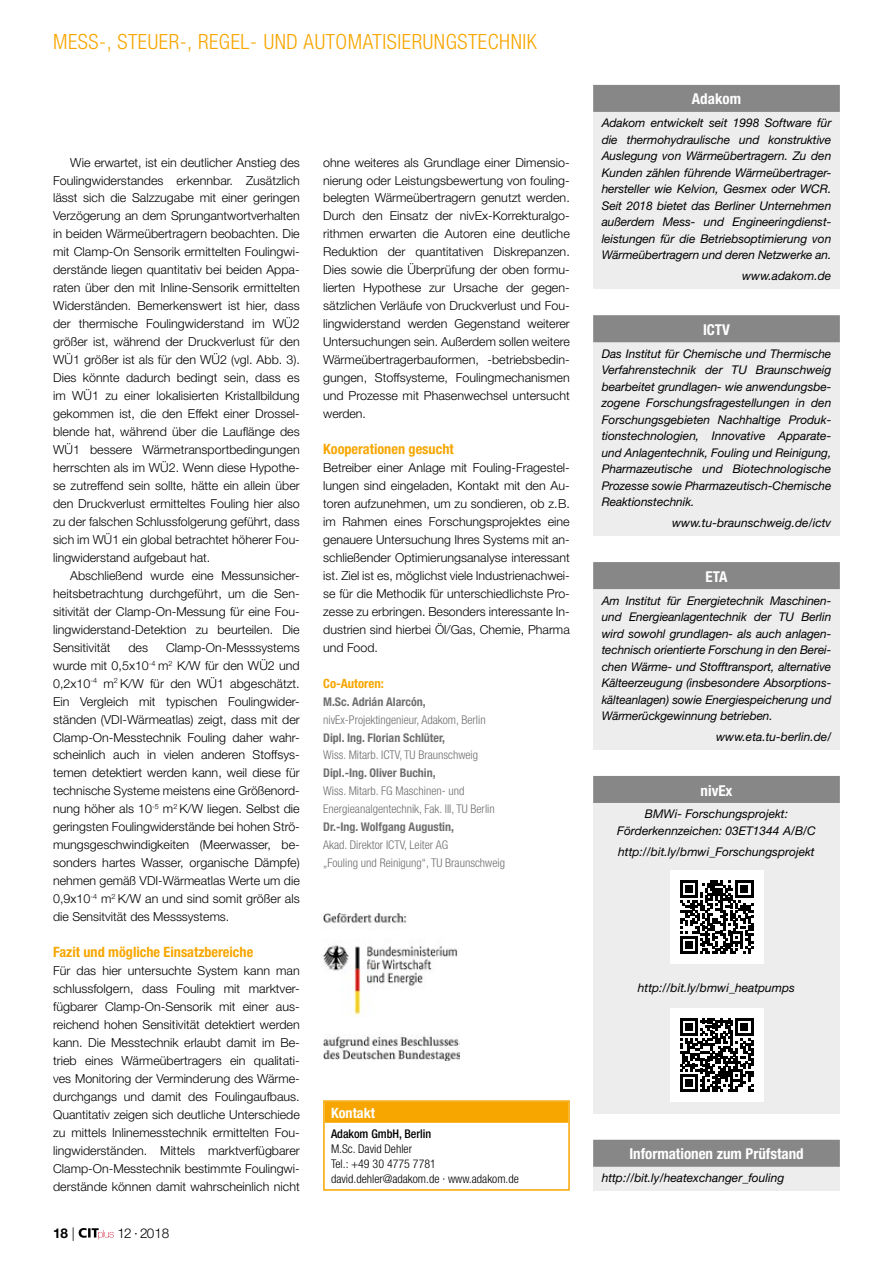
<style>
.page{position:relative;width:893px;height:1263px;background:#fff}
.page>*{position:absolute;margin:0;border:0;box-sizing:border-box;transform-origin:0 0}
.t1{font:300 condensed 21px "Helvetica Neue LT Std";letter-spacing:.025em;color:#f7a600}
.t2{font:700 condensed 15px "Helvetica Neue LT Std";color:#fff}
.t3{font:700 condensed 14.25px "Helvetica Neue LT Std";color:#f7a600}
.t4{font:700 condensed 14.25px "Helvetica Neue LT Std";color:#fff}
.t5{font:300 13.5px "Helvetica Neue LT Std";letter-spacing:-.03em;color:#000}
.t6{font:700 13.5px "Helvetica Neue LT Std";color:#000}
.t7{font:700 condensed 12.75px "Helvetica Neue LT Std";color:#f7a600}
.t8{font:300 12.3px/18px "Helvetica Neue LT Std";color:#000;text-align:justify}
.t9{font:italic 12px/16.5px "Helvetica Neue LT Std";color:#000;text-align:justify}
.t10{font:300 condensed 12px/18px "Helvetica Neue LT Std";color:#706f6f}
.t11{font:700 condensed 12px "Helvetica Neue LT Std";color:#706f6f}
.t12{font:300 condensed 12px/15px "Helvetica Neue LT Std";color:#000}
.t13{font:500 condensed 12px "Helvetica Neue LT Std";color:#000}
.s1{font-weight:300}
</style>
<div class="page">
<div style="left:325px;top:1102px;width:243px;height:21px;background:#f7a600"></div>
<div style="left:323px;top:1100px;width:247px;height:91px;border:2px solid #f7a600"></div>
<div style="left:593px;top:85px;width:247px;height:204px;background:#ededed"></div>
<div style="left:593px;top:85px;width:247px;height:27px;background:#878787"></div>
<div style="left:593px;top:315px;width:247px;height:220px;background:#ededed"></div>
<div style="left:593px;top:315px;width:247px;height:27px;background:#878787"></div>
<div style="left:593px;top:562px;width:247px;height:187px;background:#ededed"></div>
<div style="left:593px;top:562px;width:247px;height:27px;background:#878787"></div>
<div style="left:593px;top:1140px;width:247px;height:51px;background:#ededed"></div>
<div style="left:593px;top:1140px;width:247px;height:27px;background:#878787"></div>
<div style="left:593px;top:776px;width:247px;height:337px;background:#ededed"></div>
<div style="left:593px;top:776px;width:247px;height:27px;background:#878787"></div>
<div style="left:670px;top:870px;width:93px;height:94px;background:#fff"></div>
<svg style="left:680px;top:880px;width:73px;height:74px"></svg>
<div style="left:670px;top:1008px;width:93px;height:94px;background:#fff"></div>
<svg style="left:680px;top:1018px;width:73px;height:73px"></svg>
<img style="left:323px;top:913px;width:137px;height:148px">
<svg style="left:79px;top:1228px;width:35px;height:11px"></svg>
<h1 class="t1" style="left:53px;top:29px;width:87px">Mess-, Steuer</h1>
<h1 class="t1" style="left:180px;top:29px;width:41px">-, Regel</h1>
<h1 class="t1" style="left:250px;top:29px;width:26px">- und</h1>
<h1 class="t1" style="left:304px;top:29px;width:23px">Automatisierungstechnik</h1>
<p class="t8" style="left:53px;top:153px;width:248px;text-align:left;text-indent:17px">Wie erwartet, ist ein deutlicher Anstieg des Foulingwiderstandes erkennbar. Zusätzlich lässt sich die Salzzugabe mit einer geringen Verzögerung an dem Sprungantwortverhalten in beiden Wärmeübertragern beobachten. Die mit Clamp-On Sensorik ermittelten Foulingwi&shy;derstände liegen quantitativ bei beiden Appa&shy;raten über den mit Inline-Sensorik ermittelten Widerständen. Bemerkenswert ist hier, dass der thermische Foulingwiderstand im WÜ2 größer ist, während der Druckverlust für den WÜ1 größer ist als für den WÜ2 (vgl. Abb. 3).<br>Dies könnte dadurch bedingt sein, dass es im WÜ1 zu einer lokalisierten Kristallbildung gekommen ist, die den Effekt einer Drossel&shy;blende hat, während über die Lauflänge des WÜ1 bessere Wärmetransportbedingungen herrschten als im WÜ2. Wenn diese Hypothe&shy;se zutreffend sein sollte, hätte ein allein über den Druckverlust ermitteltes Fouling hier also zu der falschen Schlussfolgerung geführt, dass sich im WÜ1 ein global betrachtet höherer Fou&shy;lingwiderstand aufgebaut hat.</p>
<p class="t8" style="left:53px;top:566px;width:248px;text-indent:17px">Abschließend wurde eine Messunsicher&shy;heitsbetrachtung durchgeführt, um die Sen&shy;sitivität der Clamp-On-Messung für eine Fou&shy;lingwiderstand-Detektion zu beurteilen. Die Sensitivität</p>
<p class="t8" style="left:53px;top:638px;width:248px;text-indent:113px">Clamp-On-Messsystems wurde mit 0,5x10<sup>-4</sup> m<sup>2</sup> K/W für den WÜ2 und 0,2x10<sup>-4</sup> m<sup>2</sup> K/W für den WÜ1 abgeschätzt.<br>Ein Vergleich mit typischen Foulingwider&shy;ständen (VDI-Wärmeatlas) zeigt, dass mit der Clamp-On-Messtechnik Fouling daher wahr&shy;scheinlich auch in vielen anderen Stoffsys&shy;temen detektiert werden kann, weil diese für technische Systeme meistens eine Größenord&shy;nung höher als 10<sup>-5</sup> m<sup>2</sup> K/W liegen. Selbst die geringsten Foulingwiderstände bei hohen Strö&shy;mungsgeschwindigkeiten (Meerwasser, be&shy;sonders hartes Wasser, organische Dämpfe) nehmen gemäß VDI-Wärmeatlas Werte um die 0,9x10<sup>-4</sup> m<sup>2</sup> K/W an und sind somit größer als die Sensitvität des Messsystems.</p>
<p class="t3" style="left:53px;top:943px;width:202px">Fazit und mögliche Einsatzbereiche</p>
<p class="t8" style="left:53px;top:961px;width:248px">Für das hier untersuchte System kann man schlussfolgern, dass Fouling mit marktver&shy;fügbarer Clamp-On-Sensorik mit einer aus&shy;reichend hohen Sensitivität detektiert werden kann. Die Messtechnik erlaubt damit im Be&shy;trieb eines Wärmeübertragers ein qualitati&shy;ves Monitoring der Verminderung des Wärme&shy;durchgangs und damit des Foulingaufbaus.<br>Quantitativ zeigen sich deutliche Unterschiede zu mittels Inlinemesstechnik ermittelten Fou&shy;lingwiderständen. Mittels marktverfügbarer Clamp-On-Messtechnik bestimmte Foulingwi&shy;derstände können damit wahrscheinlich nicht</p>
<p class="t8" style="left:128px;top:638px;width:21px">des</p>
<p class="t6" style="left:53px;top:1224px;width:23px">18 <span class="s1">|</span></p>
<p class="t5" style="left:118px;top:1224px;width:53px">12 · 2018</p>
<p class="t8" style="left:323px;top:153px;width:248px">ohne weiteres als Grundlage einer Dimensio&shy;nierung oder Leistungsbewertung von fouling&shy;belegten Wärmeübertragern genutzt werden.<br>Durch den Einsatz der nivEx-Korrekturalgo&shy;rithmen erwarten die Autoren eine deutliche Reduktion der quantitativen Diskrepanzen.<br>Dies sowie die Überprüfung der oben formu&shy;lierten Hypothese zur Ursache der gegen&shy;sätzlichen Verläufe von Druckverlust und Fou&shy;lingwiderstand werden Gegenstand weiterer Untersuchungen sein. Außerdem sollen weitere Wärmeübertragerbauformen, -betriebsbedin&shy;gungen, Stoffsysteme, Foulingmechanismen und Prozesse mit Phasenwechsel untersucht werden.</p>
<p class="t3" style="left:323px;top:440px;width:132px">Kooperationen gesucht</p>
<p class="t8" style="left:323px;top:458px;width:248px">Betreiber einer Anlage mit Fouling-Fragestel&shy;lungen sind eingeladen, Kontakt mit den Au&shy;toren aufzunehmen, um zu sondieren, ob z.B. im Rahmen eines Forschungsprojektes eine genauere Untersuchung Ihres Systems mit an&shy;schließender Optimierungsanalyse interessant ist. Ziel ist es, möglichst viele Industrienachwei&shy;se für die Methodik für unterschiedlichste Pro&shy;zesse zu erbringen. Besonders interessante In&shy;dustrien sind hierbei Öl/Gas, Chemie, Pharma und Food.</p>
<p class="t7" style="left:323px;top:675px;width:62px">Co-Autoren:</p>
<p class="t11" style="left:323px;top:694px;width:104px">M.Sc. Adrián Alarcón,</p>
<p class="t10" style="left:323px;top:710px;width:164px">nivEx-Projektingenieur, Adakom, Berlin</p>
<p class="t11" style="left:323px;top:730px;width:123px">Dipl. Ing. Florian Schlüter,</p>
<p class="t10" style="left:323px;top:746px;width:156px">Wiss. Mitarb. ICTV, TU Braunschweig</p>
<p class="t11" style="left:323px;top:766px;width:114px">Dipl.-Ing. Oliver Buchin,</p>
<p class="t10" style="left:323px;top:782px;width:173px">Wiss. Mitarb. FG Maschinen- und<br>Energieanalgentechnik, Fak. III, TU Berlin</p>
<p class="t11" style="left:323px;top:820px;width:132px">Dr.-Ing. Wolfgang Augustin,</p>
<p class="t10" style="left:323px;top:836px;width:183px">Akad. Direktor ICTV, Leiter AG<br>„Fouling und Reinigung“, TU Braunschweig</p>
<p class="t4" style="left:331px;top:1104px;width:46px">Kontakt</p>
<p class="t13" style="left:331px;top:1126px;width:102px">Adakom GmbH, Berlin</p>
<p class="t12" style="left:331px;top:1141px;width:189px">M.Sc. David Dehler<br>Tel.: +49 30 4775 7781 david.dehler@adakom.de · www.adakom.de</p>
<p class="t2" style="left:692px;top:90px;width:51px">Adakom</p>
<p class="t9" style="left:602px;top:115px;width:231px">Adakom entwickelt seit 1998 Software für die thermohydraulische und konstruktive Auslegung von Wärmeübertragern. Zu den Kunden zählen führende Wärmeübertrager&shy;hersteller wie Kelvion, Gesmex oder WCR.<br>Seit 2018 bietet das Berliner Unternehmen außerdem Mess- und Engineeringdienst&shy;leistungen für die Betriebsoptimierung von Wärmeübertragern und deren Netzwerke an.</p>
<p class="t9" style="left:742px;top:267px;width:91px">www.adakom.de</p>
<p class="t2" style="left:703px;top:320px;width:28px">ICTV</p>
<p class="t9" style="left:602px;top:345px;width:231px">Das Institut für Chemische und Thermische Verfahrenstechnik der TU Braunschweig bearbeitet grundlagen- wie anwendungsbe&shy;zogene Forschungsfragestellungen in den Forschungsgebieten Nachhaltige Produk&shy;tionstechnologien, Innovative Apparate&shy;und Anlagentechnik, Fouling und Reinigung, Pharmazeutische und Biotechnologische Prozesse sowie Pharmazeutisch-Chemische Reaktionstechnik.</p>
<p class="t9" style="left:672px;top:514px;width:161px">www.tu-braunschweig.de/ictv</p>
<p class="t2" style="left:705px;top:567px;width:23px">ETA</p>
<p class="t9" style="left:602px;top:592px;width:231px">Am Institut für Energietechnik Maschinen&shy;und Energieanlagentechnik der TU Berlin wird sowohl grundlagen- als auch anlagen&shy;technisch orientierte Forschung in den Berei&shy;chen Wärme- und Stofftransport, alternative Kälteerzeugung (insbesondere Absorptions&shy;kälteanlagen) sowie Energiespeicherung und Wärmerückgewinnung betrieben.</p>
<p class="t9" style="left:716px;top:728px;width:117px">www.eta.tu-berlin.de/</p>
<p class="t2" style="left:701px;top:781px;width:33px">nivEx</p>
<p class="t9" style="left:617px;top:806px;width:200px;text-align:center">BMWi- Forschungsprojekt:<br>Förderkennzeichen: 03ET1344 A/B/C</p>
<p class="t9" style="left:618px;top:843px;width:198px">http://bit.ly/bmwi_Forschungsprojekt</p>
<p class="t9" style="left:638px;top:979px;width:159px">http://bit.ly/bmwi_heatpumps</p>
<p class="t2" style="left:629px;top:1145px;width:176px">Informationen zum Prüfstand</p>
<p class="t9" style="left:602px;top:1169px;width:184px">http://bit.ly/heatexchanger_fouling</p>
</div>
